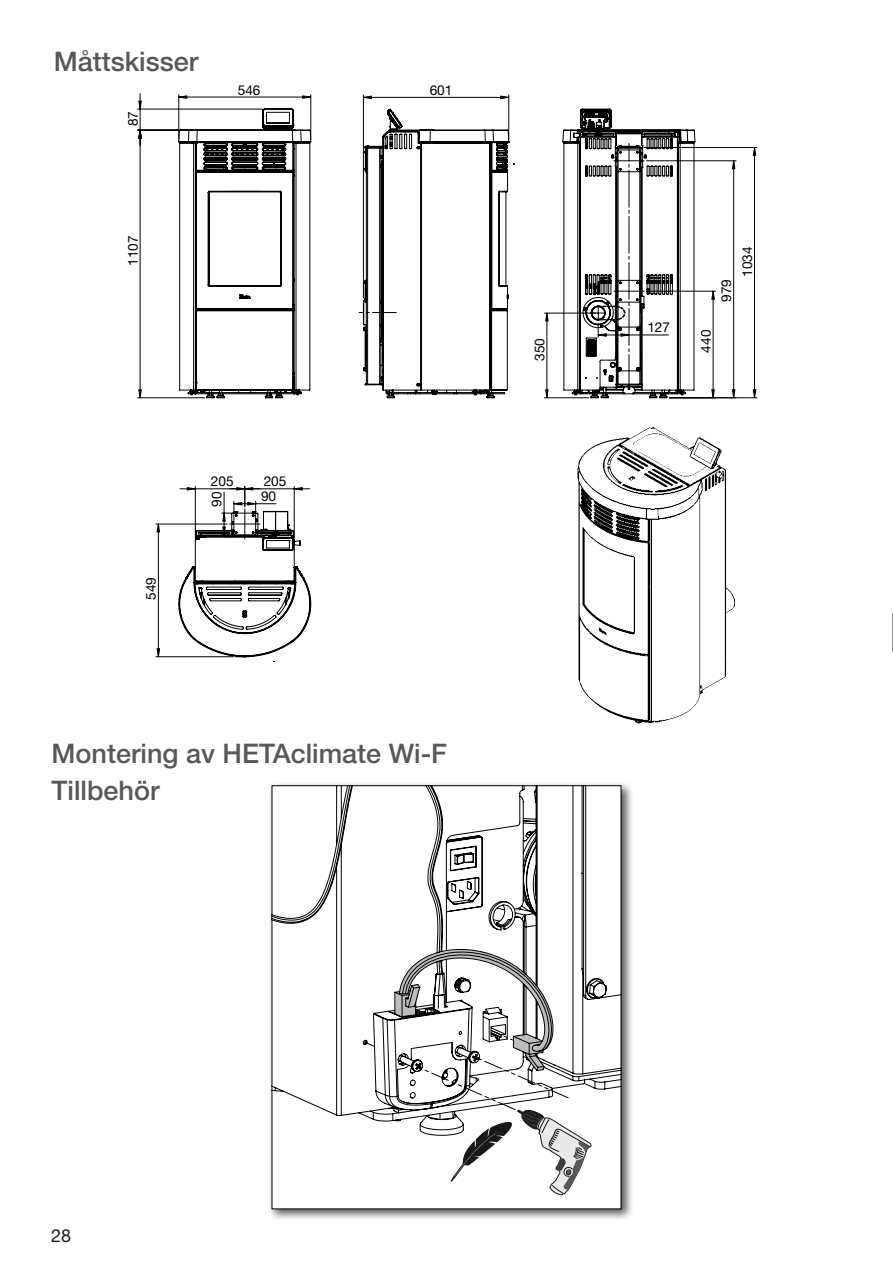
<style>
.page{position:relative;width:893px;height:1263px;background:#fff}
.page>*{position:absolute;margin:0;border:0;box-sizing:border-box;transform-origin:0 0}
.Mellem{font:500 27px "Helvetica Neue LT Pro";color:#57585a}
.t1{font:18px "Helvetica Neue LT Pro";color:#231f20}
.t2{font:13.65px "Helvetica Neue LT Pro";color:#000}
</style>
<div class="page">
<div style="left:268px;top:781px;width:366px;height:440px;background:#231f20;opacity:.75"></div>
<div style="left:272px;top:785px;width:349px;height:424px;background:#fff"></div>
<svg style="left:272px;top:785px;width:349px;height:351px"></svg>
<svg style="left:363px;top:1040px;width:12px;height:7px"></svg>
<svg style="left:395px;top:946px;width:197px;height:250px"></svg>
<img style="left:578px;top:389px;width:180px;height:335px">
<hr style="left:178px;top:95px;width:1px;height:44px;background:#000">
<hr style="left:310px;top:95px;width:1px;height:44px;background:#000">
<hr style="left:138px;top:397px;width:66px;height:1px;background:#000">
<hr style="left:138px;top:130px;width:56px;height:1px;background:#000">
<hr style="left:138px;top:109px;width:124px;height:1px;background:#000">
<hr style="left:669px;top:397px;width:88px;height:1px;background:#000">
<hr style="left:644px;top:147px;width:113px;height:1px;background:#000">
<hr style="left:363px;top:95px;width:1px;height:203px;background:#000">
<hr style="left:508px;top:95px;width:1px;height:44px;background:#000">
<hr style="left:156px;top:656px;width:77px;height:1px;background:#000">
<svg style="left:139px;top:101px;width:617px;height:434px"></svg>
<svg style="left:732px;top:160px;width:3px;height:238px"></svg>
<svg style="left:545px;top:313px;width:4px;height:85px"></svg>
<svg style="left:363px;top:96px;width:146px;height:3px"></svg>
<svg style="left:157px;top:523px;width:3px;height:134px"></svg>
<svg style="left:178px;top:108px;width:133px;height:290px"></svg>
<svg style="left:359px;top:108px;width:155px;height:290px"></svg>
<svg style="left:178px;top:486px;width:133px;height:176px"></svg>
<svg style="left:562px;top:108px;width:134px;height:290px"></svg>
<hr style="left:892px;top:613px;width:1px;height:38px;background:#231f20">
<p class="Mellem" style="left:54px;top:45px;width:146px">Måttskisser</p>
<p class="t2" style="left:125px;top:126px;width:17px;rotate:-90deg">87</p>
<p class="t2" style="left:238px;top:82px;width:24px">546</p>
<p class="t2" style="left:125px;top:266px;width:32px;rotate:-90deg">1107</p>
<p class="t2" style="left:143px;top:600px;width:24px;rotate:-90deg">549</p>
<p class="t2" style="left:211px;top:473px;width:24px">205</p>
<p class="t2" style="left:264px;top:473px;width:24px">205</p>
<p class="t2" style="left:209px;top:507px;width:17px;rotate:-90deg">90</p>
<p class="t2" style="left:261px;top:488px;width:17px">90</p>
<p class="t2" style="left:430px;top:82px;width:24px">601</p>
<p class="Mellem" style="left:52px;top:738px;width:397px">Montering av HETAclimate Wi-F</p>
<p class="Mellem" style="left:52px;top:774px;width:110px">Tillbehör</p>
<p class="t2" style="left:531px;top:361px;width:24px;rotate:-90deg">350</p>
<p class="t2" style="left:647px;top:319px;width:24px">127</p>
<p class="t2" style="left:718px;top:302px;width:24px;rotate:-90deg">979</p>
<p class="t2" style="left:739px;top:277px;width:32px;rotate:-90deg">1034</p>
<p class="t2" style="left:698px;top:353px;width:24px;rotate:-90deg">440</p>
<p class="t1" style="left:51px;top:1225px;width:22px">28</p>
</div>
